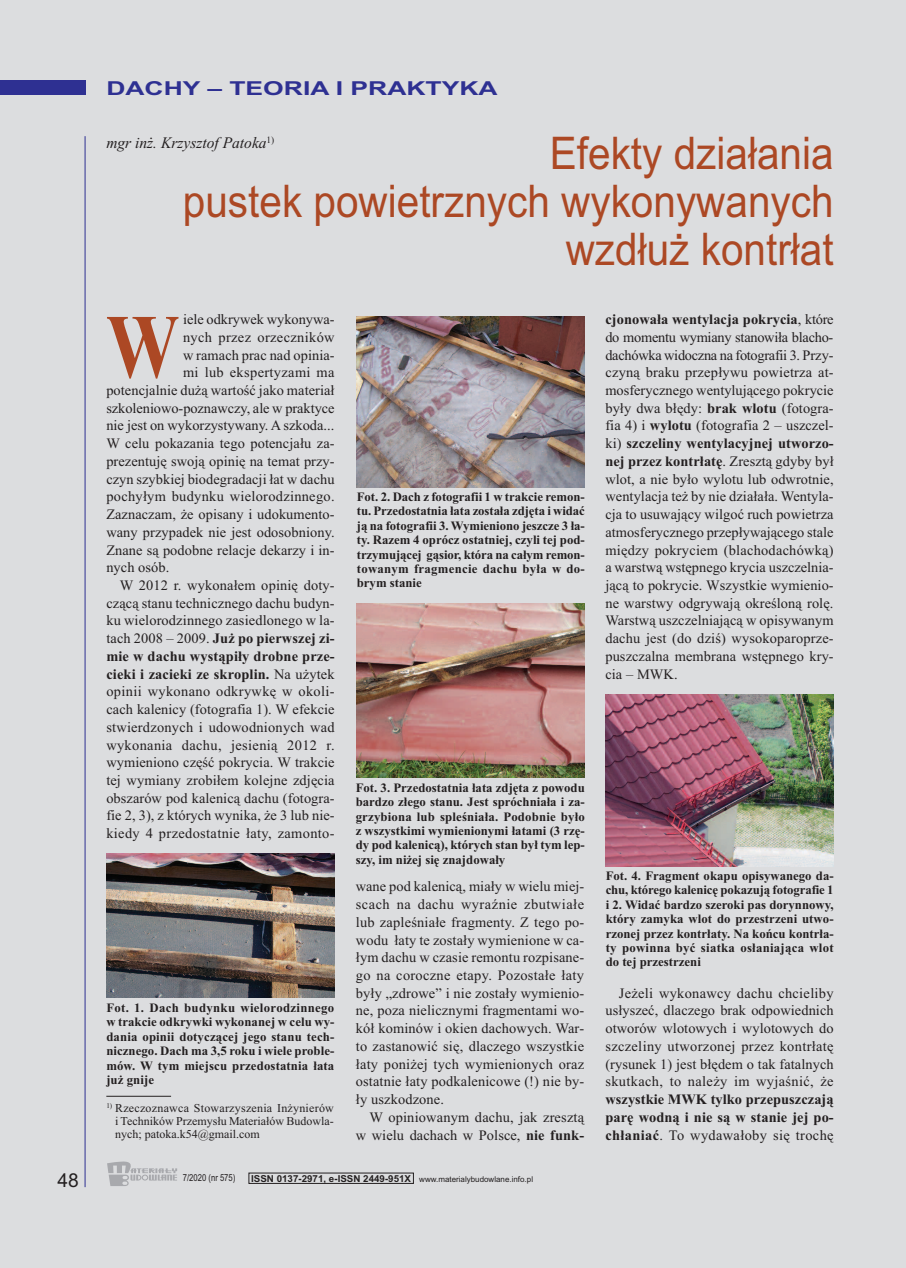
<style>
.page{position:relative;width:906px;height:1268px;background:#fff}
.page>*{position:absolute;margin:0;border:0;box-sizing:border-box;transform-origin:0 0}
.t1{font:700 91.05px "Times New Roman";color:#ac4824;scale:.8 1}
.t2{font:45px/48px "Arial";color:#ac4824;text-align:right;scale:.9 1}
.t3{font:700 19.2px "Arial";color:#2e3092;scale:1.38 1}
.t4{font:19.2px "Arial";color:#231f20}
.t5{font:italic 16.05px "Times New Roman";color:#231f20}
.t6{font:14.4px/17.7px "Times New Roman";letter-spacing:.005em;color:#231f20;text-align:justify}
.t7{font:700 14.4px/17.7px "Times New Roman";letter-spacing:.01em;color:#231f20;text-align:justify}
.t8{font:14.4px "Times New Roman";letter-spacing:.025em;color:#231f20}
.t9{font:700 12.75px/14.4px "Times New Roman";letter-spacing:.005em;color:#231f20;text-align:justify}
.t10{font:12px/12.8px "Times New Roman";color:#231f20;text-align:justify}
.t11{font:9.6px "Arial";color:#231f20;scale:.8 1}
.t12{font:7.95px "Arial";color:#231f20}
.s1{font-weight:400}
.s2{font-weight:700}
.s3{font-weight:700;font-size:9.6px}
</style>
<div class="page">
<div style="left:0;top:0;width:906px;height:1267px;background:#dcdddf"></div>
<div style="left:0;top:81px;width:85px;height:14px;background:#2e3092"></div>
<hr style="left:85px;top:136px;width:1px;height:1050px;background:#2e3092">
<svg style="left:107px;top:1161px;width:70px;height:24px"></svg>
<img style="left:106px;top:853px;width:228px;height:144px">
<img style="left:357px;top:317px;width:228px;height:170px">
<img style="left:357px;top:603px;width:228px;height:174px">
<img style="left:605px;top:694px;width:228px;height:171px">
<hr style="left:106px;top:1095px;width:65px;height:1px;background:#231f20">
<h3 class="t4" style="left:57px;top:1168px;width:23px">48</h3>
<h3 class="t3" style="left:106px;top:77px;width:285px">DACHY – TEORIA I PRAKTYKA</h3>
<p class="t5" style="left:106px;top:133px;width:170px">mgr inż. Krzysztof Patoka<sup>1)</sup></p>
<h2 class="t2" style="left:183px;top:129px;width:724px">Efekty działania<br>pustek powietrznych wykonywanych wzdłuż kontrłat</h2>
<h1 class="t1" style="left:106px;top:292px;width:92px">W</h1>
<p class="t6" style="left:183px;top:310px;width:153px">iele odkrywek wykonywa-</p>
<p class="t8" style="left:183px;top:328px;width:153px">nych przez orzeczników</p>
<p class="t6" style="left:183px;top:345px;width:153px">w ramach prac nad opinia-</p>
<p class="t8" style="left:183px;top:364px;width:153px">mi lub ekspertyzami ma</p>
<p class="t6" style="left:106px;top:381px;width:230px">potencjalnie dużą wartość jako materiał</p>
<p class="t6" style="left:106px;top:399px;width:230px">szkoleniowo-poznawczy, ale w praktyce</p>
<p class="t6" style="left:106px;top:416px;width:229px">nie jest on wykorzystywany. A szkoda...</p>
<p class="t6" style="left:106px;top:434px;width:230px">W celu pokazania tego potencjału za-</p>
<p class="t6" style="left:106px;top:452px;width:230px">prezentuję swoją opinię na temat przy-</p>
<p class="t6" style="left:106px;top:469px;width:230px">czyn szybkiej biodegradacji łat w dachu</p>
<p class="t6" style="left:106px;top:487px;width:230px">pochyłym budynku wielorodzinnego.</p>
<p class="t6" style="left:106px;top:505px;width:230px">Zaznaczam, że opisany i udokumento-</p>
<p class="t6" style="left:106px;top:523px;width:230px">wany przypadek nie jest odosobniony.</p>
<p class="t6" style="left:106px;top:540px;width:230px">Znane są podobne relacje dekarzy i in-</p>
<p class="t6" style="left:106px;top:558px;width:64px">nych osób.</p>
<p class="t6" style="left:120px;top:576px;width:216px">W 2012 r. wykonałem opinię doty-</p>
<p class="t6" style="left:106px;top:593px;width:230px">czącą stanu technicznego dachu budyn-</p>
<p class="t6" style="left:106px;top:611px;width:230px">ku wielorodzinnego zasiedlonego w la-</p>
<p class="t7" style="left:106px;top:629px;width:230px"><span class="s1">tach 2008 – 2009.</span> Już po pierwszej zi-</p>
<p class="t7" style="left:106px;top:647px;width:230px">mie w dachu wystąpiły drobne prze-</p>
<p class="t7" style="left:106px;top:664px;width:230px">cieki i zacieki ze skroplin. <span class="s1">Na użytek</span></p>
<p class="t8" style="left:106px;top:682px;width:230px">opinii wykonano odkrywkę w okoli-</p>
<p class="t6" style="left:106px;top:700px;width:230px">cach kalenicy (fotografia 1). W efekcie</p>
<p class="t6" style="left:106px;top:717px;width:230px">stwierdzonych i udowodnionych wad</p>
<p class="t8" style="left:106px;top:736px;width:230px">wykonania dachu, jesienią 2012 r.</p>
<p class="t6" style="left:106px;top:753px;width:230px">wymieniono część pokrycia. W trakcie</p>
<p class="t6" style="left:106px;top:771px;width:230px">tej wymiany zrobiłem kolejne zdjęcia</p>
<p class="t6" style="left:106px;top:788px;width:230px">obszarów pod kalenicą dachu (fotogra-</p>
<p class="t6" style="left:106px;top:806px;width:230px">fie 2, 3), z których wynika, że 3 lub nie-</p>
<p class="t8" style="left:106px;top:824px;width:230px">kiedy 4 przedostatnie łaty, zamonto-</p>
<p class="t9" style="left:106px;top:1000px;width:230px">Fot. 1. Dach budynku wielorodzinnego w trakcie odkrywki wykonanej w celu wy&shy;dania opinii dotyczącej jego stanu tech&shy;nicznego. Dach ma 3,5 roku i wiele proble&shy;mów. W tym miejscu przedostatnia łata już gnije</p>
<p class="t10" style="left:115px;top:1101px;width:220px;text-indent:-9px"><sup>1)</sup> Rzeczoznawca Stowarzyszenia Inżynierów i Techników Przemysłu Materiałów Budowla&shy;nych; patoka.k54@gmail.com</p>
<p class="t9" style="left:357px;top:489px;width:229px">Fot. 2. Dach z fotografii 1 w trakcie remon&shy;tu. Przedostatnia łata została zdjęta i widać ją na fotografii 3. Wymieniono jeszcze 3 ła&shy;ty. Razem 4 oprócz ostatniej, czyli tej pod&shy;trzymującej gąsior, która na całym remon&shy;towanym fragmencie dachu była w do&shy;brym stanie</p>
<p class="t9" style="left:356px;top:780px;width:231px">Fot. 3. Przedostatnia łata zdjęta z powodu bardzo złego stanu. Jest spróchniała i za&shy;grzybiona lub spleśniała. Podobnie było z wszystkimi wymienionymi łatami (3 rzę&shy;dy pod kalenicą), których stan był tym lep&shy;szy, im niżej się znajdowały</p>
<p class="t6" style="left:356px;top:877px;width:230px">wane pod kalenicą, miały w wielu miej&shy;scach na dachu wyraźnie zbutwiałe lub zapleśniałe fragmenty. Z tego po&shy;wodu łaty te zostały wymienione w ca&shy;łym dachu w czasie remontu rozpisane&shy;go na coroczne etapy. Pozostałe łaty były „zdrowe” i nie zostały wymienio&shy;ne, poza nielicznymi fragmentami wo&shy;kół kominów i okien dachowych. War&shy;to zastanowić się, dlaczego wszystkie łaty poniżej tych wymienionych oraz ostatnie łaty podkalenicowe (!) nie by&shy;ły uszkodzone.</p>
<p class="t6" style="left:356px;top:1107px;width:230px;text-align:right">W opiniowanym dachu, jak zresztą w wielu dachach w Polsce, <span class="s2">nie funk-</span></p>
<p class="t11" style="left:183px;top:1171px;width:67px">7/2020 (nr 575)</p>
<p class="t12" style="left:251px;top:1174px;width:283px"><span class="s3">ISSN 0137-2971, e-ISSN 2449-951X</span> www.materialybudowlane.info.pl</p>
<p class="t6" style="left:605px;top:310px;width:230px"><span class="s2">cjonowała wentylacja pokrycia</span>, które do momentu wymiany stanowiła blacho&shy;dachówka widoczna na fotografii 3. Przy&shy;czyną braku przepływu powietrza at&shy;mosferycznego wentylującego pokrycie były dwa błędy: <span class="s2">brak wlotu</span> (fotogra&shy;fia 4) i <span class="s2">wylotu</span> (fotografia 2 – uszczel&shy;ki) <span class="s2">szczeliny wentylacyjnej utworzo&shy;nej przez kontrłatę</span>. Zresztą gdyby był wlot, a nie było wylotu lub odwrotnie, wentylacja też by nie działała. Wentyla&shy;cja to usuwający wilgoć ruch powietrza atmosferycznego przepływającego stale między pokryciem (blachodachówką) a warstwą wstępnego krycia uszczelnia&shy;jącą to pokrycie. Wszystkie wymienio&shy;ne warstwy odgrywają określoną rolę.<br>Warstwą uszczelniającą w opisywanym dachu jest (do dziś) wysokoparoprze&shy;puszczalna membrana wstępnego kry&shy;cia – MWK.</p>
<p class="t9" style="left:605px;top:868px;width:229px">Fot. 4. Fragment okapu opisywanego da&shy;chu, którego kalenicę pokazują fotografie 1 i 2. Widać bardzo szeroki pas dorynnowy, który zamyka wlot do przestrzeni utwo&shy;rzonej przez kontrłaty. Na końcu kontrła&shy;ty powinna być siatka osłaniająca wlot do tej przestrzeni</p>
<p class="t6" style="left:605px;top:983px;width:230px;text-indent:14px">Jeżeli wykonawcy dachu chcieliby usłyszeć, dlaczego brak odpowiednich otworów wlotowych i wylotowych do szczeliny utworzonej przez kontrłatę (rysunek 1) jest błędem o tak fatalnych skutkach, to należy im wyjaśnić, że</p>
<p class="t7" style="left:605px;top:1089px;width:230px">wszystkie MWK tylko przepuszczają parę wodną i nie są w stanie jej po&shy;chłaniać<span class="s1">. To wydawałoby się trochę</span></p>
</div>
